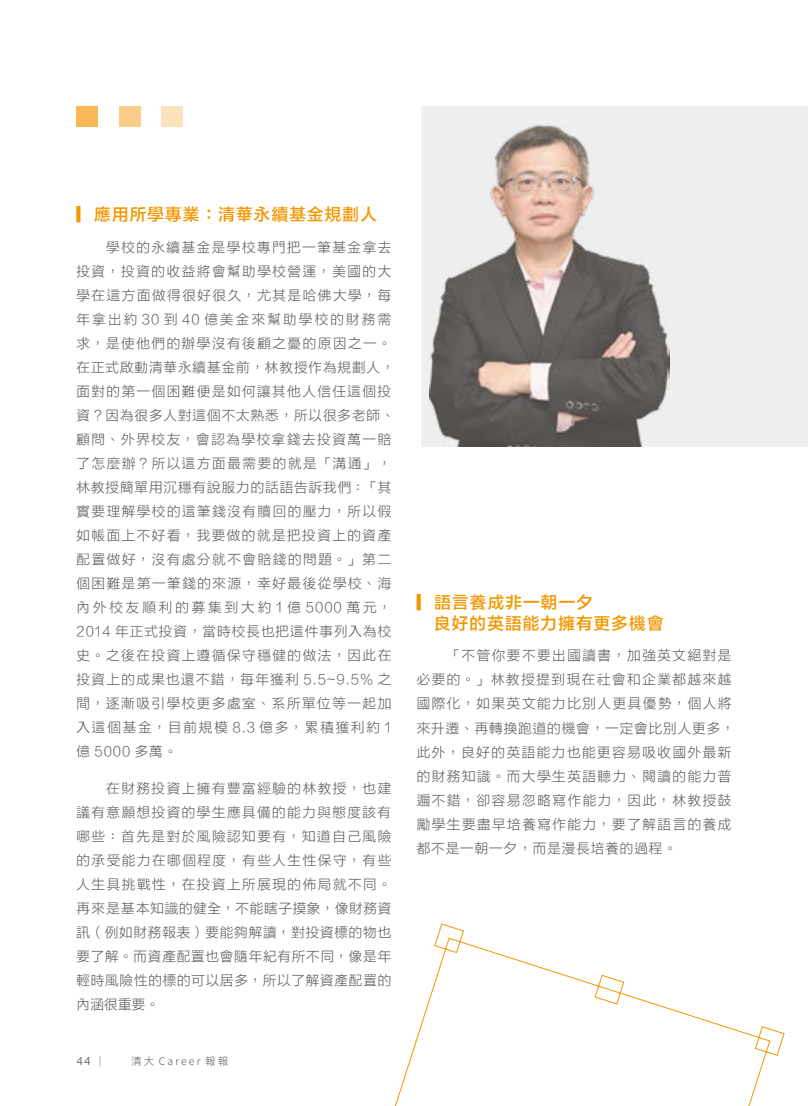
<style>
.page{position:relative;width:808px;height:1106px;background:#fff}
.page>*{position:absolute;margin:0;border:0;box-sizing:border-box;transform-origin:0 0}
.t1{font:16.5px/20.7px "FZLTZHB B51 0";letter-spacing:.075em;color:#f39700}
.t2{font:13.5px/24px "FZLTXHB B51 0";letter-spacing:.12em;color:#595757}
.t3{font:12px "Acumin Variable Concept";color:#595757}
.t4{font:300 10.5px "Noto Sans CJ Ktc";letter-spacing:.2em;color:#595757}
.s1{font-family:"Adobe Ming Std";font-weight:300}
</style>
<div class="page">
<div style="left:421px;top:106px;width:387px;height:340px;background:#efefef"></div>
<img style="left:429px;top:124px;width:241px;height:322px">
<svg style="left:77px;top:106px;width:21px;height:21px"></svg>
<svg style="left:119px;top:106px;width:21px;height:21px"></svg>
<svg style="left:162px;top:106px;width:21px;height:21px"></svg>
<svg style="left:395px;top:923px;width:389px;height:183px"></svg>
<p class="t1" style="left:77px;top:205px;width:302px">▎應用所學專業：清華永續基金規劃人</p>
<p class="t2" style="left:77px;top:236px;width:320px;text-indent:30px">學校的永續基金是學校專門把一筆基金拿去投資，投資的收益將會幫助學校營運，美國的大學在這方面做得很好很久，尤其是哈佛大學，每年拿出約 30 到 40 億美金來幫助學校的財務需求，是使他們的辦學沒有後顧之憂的原因之一。在正式啟動清華永續基金前，林教授作為規劃人，面對的第一個困難便是如何讓其他人信任這個投資？因為很多人對這個不太熟悉，所以很多老師、顧問、外界校友，會認為學校拿錢去投資萬一賠了怎麼辦？所以這方面最需要的就是「溝通」，林教授簡單用沉穩有說服力的話語告訴我們：「其實要理解學校的這筆錢沒有贖回的壓力，所以假如帳面上不好看，我要做的就是把投資上的資產配置做好，沒有處分就不會賠錢的問題。」第二個困難是第一筆錢的來源，幸好最後從學校、海內外校友順利的募集到大約 1 億 5000 萬元，<br>2014 年正式投資，當時校長也把這件事列入為校史。之後在投資上遵循保守穩健的做法，因此在投資上的成果也還不錯，每年獲利 5.5~9.5% 之間，逐漸吸引學校更多處室、系所單位等一起加入這個基金，目前規模 8.3 億多，累積獲利約 1億 5000 多萬。</p>
<p class="t2" style="left:77px;top:776px;width:316px;text-align:justify;text-indent:30px">在財務投資上擁有豐富經驗的林教授，也建議有意願想投資的學生應具備的能力與態度該有哪些：首先是對於風險認知要有，知道自己風險的承受能力在哪個程度，有些人生性保守，有些人生具挑戰性，在投資上所展現的佈局就不同。再來是基本知識的健全，不能瞎子摸象，像財務資訊（例如財務報表）要能夠解讀，對投資標的物也要了解。而資產配置也會隨年紀有所不同，像是年輕時風險性的標的可以居多，所以了解資產配置的內涵很重要。</p>
<p class="t3" style="left:77px;top:1052px;width:31px">44 <span class="s1">｜</span></p>
<p class="t4" style="left:131px;top:1055px;width:99px">清大 Career 報報</p>
<p class="t1" style="left:434px;top:592px;width:231px;text-indent:-17px">▎語言養成非一朝一夕<br>良好的英語能力擁有更多機會</p>
<p class="t2" style="left:417px;top:644px;width:320px;text-indent:30px">「不管你要不要出國讀書，加強英文絕對是必要的。」林教授提到現在社會和企業都越來越國際化，如果英文能力比別人更具優勢，個人將來升遷、再轉換跑道的機會，一定會比別人更多，此外，良好的英語能力也能更容易吸收國外最新的財務知識。而大學生英語聽力、閱讀的能力普遍不錯，卻容易忽略寫作能力，因此，林教授鼓勵學生要盡早培養寫作能力，要了解語言的養成都不是一朝一夕，而是漫長培養的過程。</p>
</div>
